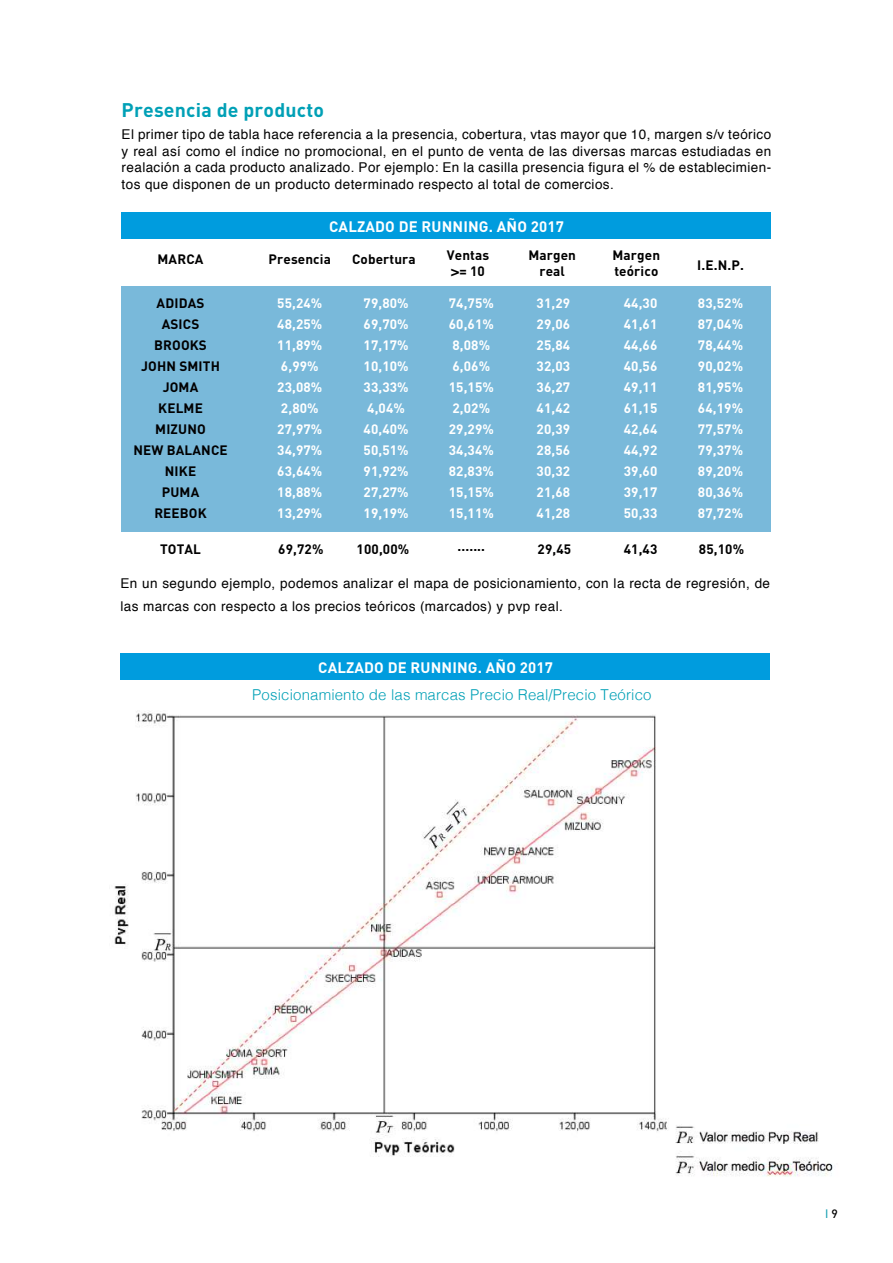
<style>
.page{position:relative;width:893px;height:1263px;background:#fff}
.page>*{position:absolute;margin:0;border:0;box-sizing:border-box;transform-origin:0 0}
.t1{font:700 19.5px "DIN";letter-spacing:.01em;color:#00a0b6}
.t2{font:300 15px "Helvetica";letter-spacing:.01em;color:#00a0b6}
.t3{font:700 15px "DIN";letter-spacing:.01em;color:#fff}
.t4{font:13.5px/16.5px "Helvetica";letter-spacing:.03em;color:#010001;text-align:justify}
.t5{font:700 13.5px/21px "DIN";letter-spacing:.01em;color:#fff}
.t6{font:700 13.5px/21px "DIN";letter-spacing:.01em;color:#010001;text-align:center}
.t7{font:12px "Helvetica";color:#0f9caf}
.s1{font-family:"Helvetica"}
.s2{font-family:"DIN";font-weight:500;color:#010001}
</style>
<div class="page">
<img style="left:114px;top:711px;width:719px;height:466px">
<div style="left:122px;top:286px;width:649px;height:245px;background:#79b9da"></div>
<div style="left:122px;top:213px;width:649px;height:26px;background:#009cde"></div>
<div style="left:121px;top:653px;width:649px;height:27px;background:#009cde"></div>
<h1 class="t1" style="left:122px;top:97px;width:204px">Presencia de producto</h1>
<p class="t4" style="left:122px;top:127px;width:651px">El primer tipo de tabla hace referencia a la presencia, cobertura, vtas mayor que 10, margen s/v teórico y real así como el índice no promocional, en el punto de venta de las diversas marcas estudiadas en realación a cada producto analizado. Por ejemplo: En la casilla presencia figura el % de establecimien&shy;tos que disponen de un producto determinado respecto al total de comercios.</p>
<p class="t6" style="left:158px;top:248px;width:47px">MARCA</p>
<p class="t3" style="left:329px;top:217px;width:236px">CALZADO DE RUNNING. AÑO 2017</p>
<p class="t6" style="left:269px;top:248px;width:64px">Presencia</p>
<p class="t6" style="left:352px;top:248px;width:65px">Cobertura</p>
<p class="t6" style="left:447px;top:247px;width:44px;line-height:16.2px">Ventas <span class="s1">&gt;</span>= 10</p>
<p class="t6" style="left:528px;top:247px;width:49px;line-height:16.2px">Margen real</p>
<p class="t6" style="left:613px;top:247px;width:49px;line-height:16.2px;text-align:left">Margen teórico</p>
<p class="t6" style="left:697px;top:254px;width:48px">I.E.N.P.</p>
<p class="t6" style="left:133px;top:292px;width:96px">ADIDAS<br>ASICS<br>BROOKS<br>JOHN SMITH<br>JOMA<br>KELME<br>MIZUNO<br>NEW BALANCE<br>NIKE<br>PUMA<br>REEBOK</p>
<p class="t5" style="left:277px;top:292px;width:47px">55,24%<br>48,25%<br>11,89%<br>6,99%<br>23,08%<br>2,80%<br>27,97%<br>34,97%<br>63,64%<br>18,88%<br>13,29%</p>
<p class="t5" style="left:364px;top:292px;width:47px">79,80%<br>69,70%<br>17,17%<br>10,10%<br>33,33%<br>4,04%<br>40,40%<br>50,51%<br>91,92%<br>27,27%<br>19,19%</p>
<p class="t5" style="left:449px;top:292px;width:47px">74,75%<br>60,61%<br>8,08%<br>6,06%<br>15,15%<br>2,02%<br>29,29%<br>34,34%<br>82,83%<br>15,15%<br>15,11%</p>
<p class="t5" style="left:537px;top:292px;width:35px;text-align:justify">31,29<br>29,06<br>25,84<br>32,03<br>36,27<br>41,42<br>20,39<br>28,56<br>30,32<br>21,68<br>41,28</p>
<p class="t5" style="left:624px;top:292px;width:35px;text-align:justify">44,30<br>41,61<br>44,66<br>40,56<br>49,11<br>61,15<br>42,64<br>44,92<br>39,60<br>39,17<br>50,33</p>
<p class="t5" style="left:698px;top:292px;width:47px;text-align:justify">83,52% 87,04% 78,44% 90,02% 81,95% 64,19% 77,57% 79,37% 89,20% 80,36% 87,72%</p>
<p class="t6" style="left:160px;top:538px;width:43px">TOTAL</p>
<p class="t6" style="left:278px;top:538px;width:47px">69,72%</p>
<p class="t6" style="left:357px;top:538px;width:54px">100,00%</p>
<p class="t6" style="left:538px;top:538px;width:35px">29,45</p>
<p class="t6" style="left:624px;top:538px;width:35px">41,43</p>
<p class="t6" style="left:699px;top:538px;width:47px">85,10%</p>
<p class="t6" style="left:457px;top:534px;width:29px">.......</p>
<p class="t4" style="left:120px;top:573px;width:651px;line-height:22.5px">En un segundo ejemplo, podemos analizar el mapa de posicionamiento, con la recta de regresión, de las marcas con respecto a los precios teóricos (marcados) y pvp real.</p>
<p class="t3" style="left:318px;top:657px;width:236px">CALZADO DE RUNNING. AÑO 2017</p>
<p class="t2" style="left:252px;top:681px;width:401px">Posicionamiento de las marcas Precio Real/Precio Teórico</p>
<p class="t7" style="left:826px;top:1204px;width:14px">l <span class="s2">9</span></p>
</div>
